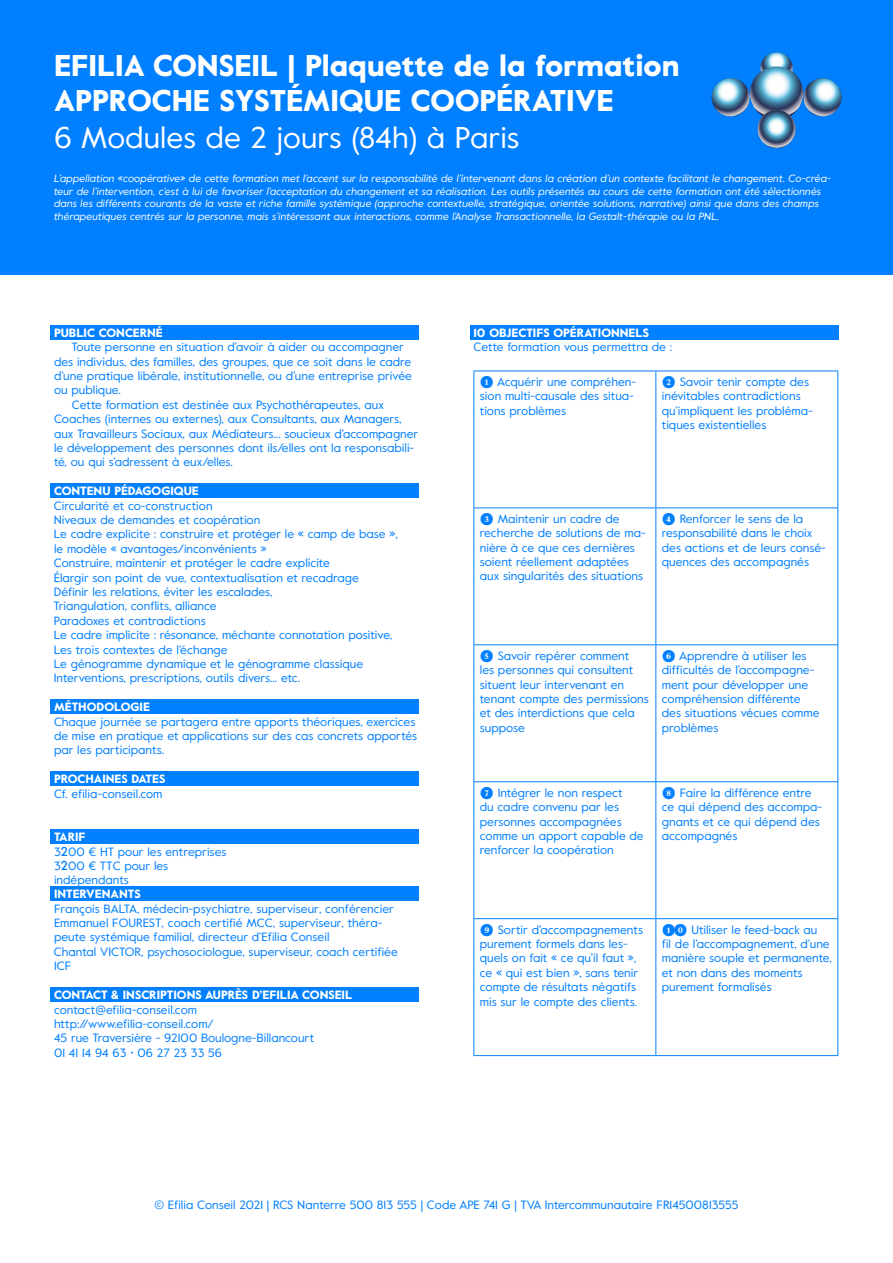
<style>
.page{position:relative;width:893px;height:1263px;background:#fff}
.page>*{position:absolute;margin:0;border:0;box-sizing:border-box;transform-origin:0 0}
.t1{font:900 30px/35.5px "Value";color:#fff}
.t2{font:12px/14.4px "Value";color:#007fff}
.t3{font:900 12px "Value";color:#fff}
.t4{font:italic 10.5px/12.6px "Value";color:#fff}
.s1{font-weight:400}
.s2{font-family:"Futura";font-weight:500}
.s3{font-family:"Boogy Brut";font-weight:700}
</style>
<div class="page">
<div style="left:470px;top:325px;width:369px;height:15px;background:#007fff"></div>
<div style="left:50px;top:483px;width:369px;height:15px;background:#007fff"></div>
<div style="left:50px;top:699px;width:369px;height:15px;background:#007fff"></div>
<div style="left:50px;top:772px;width:369px;height:14px;background:#007fff"></div>
<div style="left:50px;top:829px;width:369px;height:14px;background:#007fff"></div>
<div style="left:50px;top:886px;width:369px;height:15px;background:#007fff"></div>
<div style="left:50px;top:987px;width:369px;height:15px;background:#007fff"></div>
<div style="left:50px;top:325px;width:369px;height:15px;background:#007fff"></div>
<div style="left:0;top:0;width:893px;height:274px;background:#007fff"></div>
<img style="left:711px;top:52px;width:131px;height:96px">
<hr style="left:473px;top:371px;width:183px;height:1px;background:#007fff">
<hr style="left:473px;top:371px;width:1px;height:136px;background:#007fff">
<hr style="left:656px;top:371px;width:182px;height:1px;background:#007fff">
<hr style="left:655px;top:371px;width:1px;height:136px;background:#007fff">
<hr style="left:837px;top:371px;width:1px;height:136px;background:#007fff">
<hr style="left:473px;top:507px;width:183px;height:1px;background:#007fff">
<hr style="left:473px;top:508px;width:1px;height:136px;background:#007fff">
<hr style="left:656px;top:507px;width:182px;height:1px;background:#007fff">
<hr style="left:655px;top:508px;width:1px;height:136px;background:#007fff">
<hr style="left:837px;top:508px;width:1px;height:136px;background:#007fff">
<hr style="left:473px;top:644px;width:183px;height:1px;background:#007fff">
<hr style="left:473px;top:645px;width:1px;height:136px;background:#007fff">
<hr style="left:656px;top:644px;width:182px;height:1px;background:#007fff">
<hr style="left:655px;top:645px;width:1px;height:136px;background:#007fff">
<hr style="left:837px;top:645px;width:1px;height:136px;background:#007fff">
<hr style="left:473px;top:781px;width:183px;height:1px;background:#007fff">
<hr style="left:473px;top:782px;width:1px;height:136px;background:#007fff">
<hr style="left:656px;top:781px;width:182px;height:1px;background:#007fff">
<hr style="left:655px;top:782px;width:1px;height:136px;background:#007fff">
<hr style="left:837px;top:782px;width:1px;height:136px;background:#007fff">
<hr style="left:473px;top:918px;width:183px;height:1px;background:#007fff">
<hr style="left:473px;top:919px;width:1px;height:136px;background:#007fff">
<hr style="left:656px;top:918px;width:182px;height:1px;background:#007fff">
<hr style="left:655px;top:919px;width:1px;height:136px;background:#007fff">
<hr style="left:837px;top:919px;width:1px;height:136px;background:#007fff">
<hr style="left:473px;top:1055px;width:183px;height:1px;background:#007fff">
<hr style="left:656px;top:1055px;width:182px;height:1px;background:#007fff">
<p class="t1" style="left:54px;top:48px;width:627px">EFILIA CONSEIL | Plaquette de la formation<br>APPROCHE SYSTÉMIQUE COOPÉRATIVE<br><span class="s1">6 Modules de 2 jours (84h) à Paris</span></p>
<p class="t4" style="left:54px;top:172px;width:779px">L’appellation «coopérative» de cette formation met l’accent sur la responsabilité de l’intervenant dans la création d’un contexte facilitant le changement. Co-créa&shy;teur de l’intervention, c’est à lui de favoriser l’acceptation du changement et sa réalisation. Les outils présentés au cours de cette formation ont été sélectionnés dans les différents courants de la vaste et riche famille systémique (approche contextuelle, stratégique, orientée solutions, narrative) ainsi que dans des champs thérapeutiques centrés sur la personne, mais s’intéressant aux interactions, comme l’Analyse Transactionnelle, la Gestalt-thérapie ou la PNL.</p>
<p class="t3" style="left:54px;top:324px;width:110px">PUBLIC CONCERNÉ</p>
<p class="t2" style="left:54px;top:339px;width:359px;text-indent:18px">Toute personne en situation d’avoir à aider ou accompagner des individus, des familles, des groupes, que ce soit dans le cadre d’une pratique libérale, institutionnelle, ou d’une entreprise privée ou publique.</p>
<p class="t2" style="left:54px;top:397px;width:366px;text-indent:18px">Cette formation est destinée aux Psychothérapeutes, aux Coaches (internes ou externes), aux Consultants, aux Managers, aux Travailleurs Sociaux, aux Médiateurs... soucieux d’accompagner le développement des personnes dont ils/elles ont la responsabili&shy;té, ou qui s’adressent à eux/elles.</p>
<p class="t3" style="left:54px;top:483px;width:146px">CONTENU PÉDAGOGIQUE</p>
<p class="t2" style="left:54px;top:498px;width:160px">Circularité et co-construction</p>
<p class="t2" style="left:54px;top:512px;width:208px">Niveaux de demandes et coopération</p>
<p class="t2" style="left:54px;top:527px;width:345px">Le cadre explicite : construire et protéger le « camp de base », le modèle « avantages/inconvénients »</p>
<p class="t2" style="left:54px;top:555px;width:278px">Construire, maintenir et protéger le cadre explicite</p>
<p class="t2" style="left:54px;top:570px;width:306px">Élargir son point de vue, contextualisation et recadrage</p>
<p class="t2" style="left:54px;top:584px;width:220px">Définir les relations, éviter les escalades,</p>
<p class="t2" style="left:54px;top:599px;width:165px">Triangulation, conflits, alliance</p>
<p class="t2" style="left:54px;top:613px;width:153px">Paradoxes et contradictions</p>
<p class="t2" style="left:54px;top:627px;width:340px">Le cadre implicite : résonance, méchante connotation positive,</p>
<p class="t2" style="left:54px;top:642px;width:175px">Les trois contextes de l’échange</p>
<p class="t2" style="left:54px;top:656px;width:311px">Le génogramme dynamique et le génogramme classique</p>
<p class="t2" style="left:54px;top:671px;width:248px">Interventions, prescriptions, outils divers... etc.</p>
<p class="t3" style="left:54px;top:699px;width:97px">MÉTHODOLOGIE</p>
<p class="t2" style="left:54px;top:714px;width:365px">Chaque journée se partagera entre apports théoriques, exercices de mise en pratique et applications sur des cas concrets apportés par les participants.</p>
<p class="t3" style="left:54px;top:771px;width:113px">PROCHAINES DATES</p>
<p class="t2" style="left:54px;top:786px;width:110px">Cf. efilia-conseil.com</p>
<p class="t3" style="left:54px;top:828px;width:33px">TARIF</p>
<p class="t2" style="left:54px;top:844px;width:174px">3<span class="s2">2</span>00 € HT pour les entreprises<br>3<span class="s2">2</span>00 € TTC pour les indépendants</p>
<p class="t3" style="left:54px;top:886px;width:88px">INTERVENANTS</p>
<p class="t2" style="left:54px;top:901px;width:341px">François BALTA, médecin-psychiatre, superviseur, conférencier<br>Emmanuel FOUREST, coach certifié MCC, superviseur, théra&shy;peute systémique familial, directeur d’Efilia Conseil</p>
<p class="t2" style="left:54px;top:944px;width:345px">Chantal VICTOR, psychosociologue, superviseur, coach certifiée<br>ICF</p>
<p class="t3" style="left:54px;top:987px;width:300px">CONTACT &amp; INSCRIPTIONS AUPRÈS D’EFILIA CONSEIL</p>
<p class="t2" style="left:54px;top:1002px;width:145px">contact@efilia-conseil.com</p>
<p class="t2" style="left:54px;top:1016px;width:161px">http://www.efilia-conseil.com/</p>
<p class="t2" style="left:54px;top:1031px;width:262px">45 rue Traversière - 92100 Boulogne-Billancourt</p>
<p class="t2" style="left:54px;top:1045px;width:170px">01 41 14 94 63 • 06 27 23 33 56</p>
<p class="t3" style="left:473px;top:324px;width:177px">10 OBJECTIFS OPÉRATIONNELS</p>
<p class="t2" style="left:473px;top:339px;width:200px">Cette formation vous permettra de :</p>
<p class="t2" style="left:480px;top:374px;width:158px"><span class="s3">➊</span> Acquérir une compréhen&shy;sion multi-causale des situa&shy;tions problèmes</p>
<p class="t2" style="left:662px;top:374px;width:152px"><span class="s3">➋</span> Savoir tenir compte des inévitables contradictions qu’impliquent les probléma&shy;tiques existentielles</p>
<p class="t2" style="left:480px;top:511px;width:167px"><span class="s3">➌</span> Maintenir un cadre de recherche de solutions de ma&shy;nière à ce que ces dernières soient réellement adaptées aux singularités des situations</p>
<p class="t2" style="left:662px;top:511px;width:165px"><span class="s3">➍</span> Renforcer le sens de la responsabilité dans le choix des actions et de leurs consé&shy;quences des accompagnés</p>
<p class="t2" style="left:480px;top:648px;width:170px"><span class="s3">➎</span> Savoir repérer comment<br>les personnes qui consultent situent leur intervenant en tenant compte des permissions et des interdictions que cela suppose</p>
<p class="t2" style="left:662px;top:648px;width:159px"><span class="s3">➏</span> Apprendre à utiliser les difficultés de l’accompagne&shy;ment pour développer une compréhension différente des situations vécues comme problèmes</p>
<p class="t2" style="left:480px;top:785px;width:165px"><span class="s3">➐</span> Intégrer le non respect<br>du cadre convenu par les personnes accompagnées comme un apport capable de renforcer la coopération</p>
<p class="t2" style="left:662px;top:785px;width:162px"><span class="s3">➑</span> Faire la différence entre ce qui dépend des accompa&shy;gnants et ce qui dépend des accompagnés</p>
<p class="t2" style="left:480px;top:922px;width:165px"><span class="s3">➒</span> Sortir d’accompagnements purement formels dans les&shy;quels on fait « ce qu’il faut », ce « qui est bien », sans tenir compte de résultats négatifs mis sur le compte des clients.</p>
<p class="t2" style="left:662px;top:922px;width:171px"><span class="s3">➊0</span> Utiliser le feed-back au<br>fil de l’accompagnement, d’une manière souple et permanente, et non dans des moments purement formalisés</p>
<p class="t2" style="left:154px;top:1197px;width:585px">© Efilia Conseil 2021 | RCS Nanterre 500 813 555 | Code APE 741 G | TVA Intercommunautaire FR14500813555</p>
</div>
